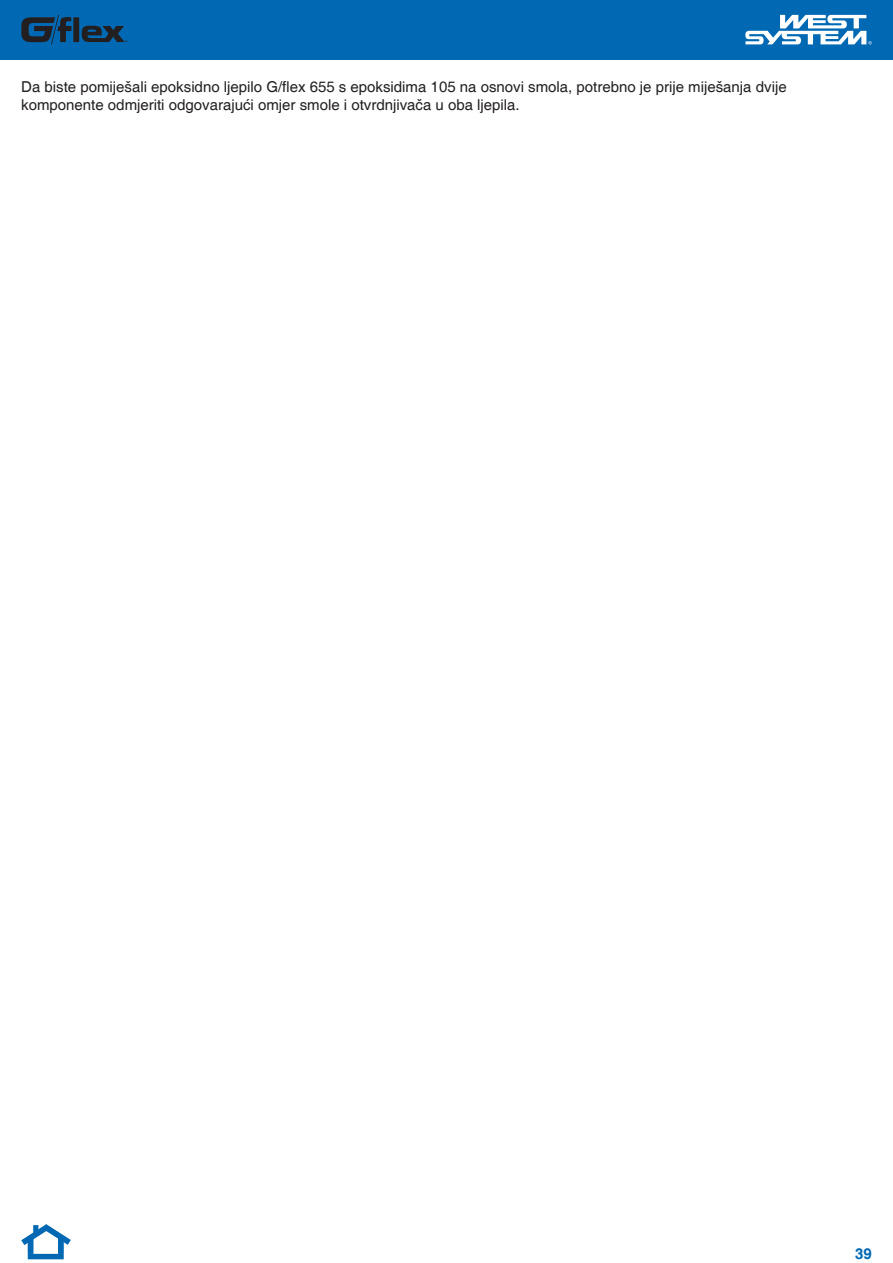
<style>
.page{position:relative;width:893px;height:1263px;background:#fff}
.page>*{position:absolute;margin:0;border:0;box-sizing:border-box;transform-origin:0 0}
.t1{font:15px/18px "Helvetica";color:#231f20}
.t2{font:700 15px "Helvetica";color:#0168b3}
.t3{font:600 5.4px "Myriad Pro";color:#231f20}
</style>
<div class="page">
<div style="left:0;top:0;width:893px;height:60px;background:#0168b3"></div>
<svg style="left:745px;top:15px;width:127px;height:30px"></svg>
<svg style="left:21px;top:15px;width:104px;height:29px"></svg>
<div style="left:28px;top:1238px;width:5px;height:16px;background:#0168b3"></div>
<svg style="left:21px;top:1224px;width:50px;height:26px"></svg>
<div style="left:28px;top:1254px;width:36px;height:5px;background:#0168b3"></div>
<div style="left:58px;top:1238px;width:6px;height:16px;background:#0168b3"></div>
<p class="t3" style="left:125px;top:38px;width:4px">®</p>
<p class="t1" style="left:21px;top:78px;width:767px">Da biste pomiješali epoksidno ljepilo G/flex 655 s epoksidima 105 na osnovi smola, potrebno je prije miješanja dvije komponente odmjeriti odgovarajući omjer smole i otvrdnjivača u oba ljepila.</p>
<p class="t2" style="left:855px;top:1244px;width:18px">39</p>
</div>
